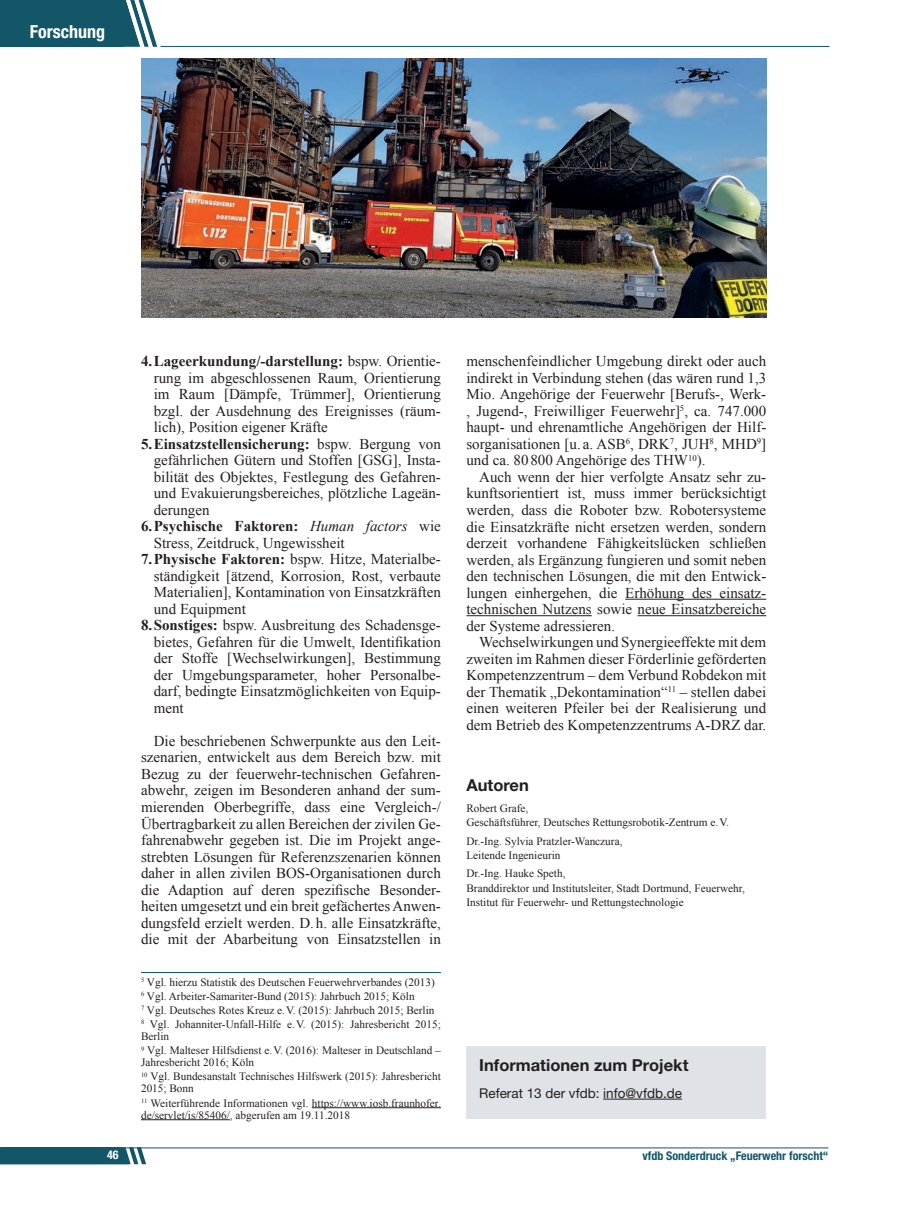
<style>
.page{position:relative;width:906px;height:1217px;background:#fff}
.page>*{position:absolute;margin:0;border:0;box-sizing:border-box;transform-origin:0 0}
.t1{font:700 condensed 18px "Helvetica Neue LT Std";color:#fff}
.t2{font:700 16.5px "Helvetica Neue LT Std";color:#231f20}
.t3{font:15px/16.5px "Times New Roman";color:#231f20;text-align:justify}
.t4{font:13.5px "Helvetica Neue LT Std";color:#231f20}
.t5{font:700 condensed 12px "Helvetica Neue LT Std";color:#125668}
.t6{font:700 condensed 12px "Helvetica Neue LT Std";color:#fff}
.t7{font:11.25px/14.1px "Times New Roman";color:#231f20}
.s1{font-weight:700}
.s2{font-style:italic}
</style>
<div class="page">
<svg style="left:0;top:0;width:157px;height:47px;background:#296677"></svg>
<svg style="left:0;top:1147px;width:146px;height:16px;background:#206071"></svg>
<hr style="left:160px;top:46px;width:669px;height:1px;background:#125668">
<hr style="left:3px;top:1147px;width:825px;height:1px;background:#125668">
<img style="left:141px;top:58px;width:625px;height:259px">
<div style="left:466px;top:1045px;width:300px;height:73px;background:#dfe3e7"></div>
<hr style="left:603px;top:1098px;width:79px;height:1px;background:#231f20">
<hr style="left:625px;top:598px;width:141px;height:1px;background:#231f20">
<hr style="left:466px;top:615px;width:126px;height:1px;background:#231f20">
<hr style="left:637px;top:615px;width:129px;height:1px;background:#231f20">
<hr style="left:141px;top:971px;width:300px;height:1px;background:#125668">
<hr style="left:312px;top:1107px;width:129px;height:1px;background:#231f20">
<hr style="left:141px;top:1119px;width:89px;height:1px;background:#231f20">
<p class="t1" style="left:38px;top:22px;width:78px">achbeitrag</p>
<p class="t1" style="left:30px;top:22px;width:77px">Forschung</p>
<p class="t3" style="left:154px;top:352px;width:289px;text-indent:-13px"><span class="s1">4. Lageerkundung/-darstellung:</span> bspw. Orientie&shy;rung im abgeschlossenen Raum, Orientierung im Raum [Dämpfe, Trümmer], Orientierung bzgl. der Ausdehnung des Ereignisses (räum&shy;lich), Position eigener Kräfte</p>
<p class="t3" style="left:154px;top:435px;width:289px;text-indent:-13px"><span class="s1">5. Einsatzstellensicherung:</span> bspw. Bergung von gefährlichen Gütern und Stoffen [GSG], Insta&shy;bilität des Objektes, Festlegung des Gefahren&shy;und Evakuierungsbereiches, plötzliche Lageän&shy;derungen</p>
<p class="t3" style="left:154px;top:517px;width:289px;text-indent:-13px"><span class="s1">6. Psychische Faktoren:</span> <span class="s2">Human factors</span> wie<br>Stress, Zeitdruck, Ungewissheit</p>
<p class="t3" style="left:154px;top:550px;width:289px;text-indent:-13px"><span class="s1">7. Physische Faktoren:</span> bspw. Hitze, Materialbe&shy;ständigkeit [ätzend, Korrosion, Rost, verbaute Materialien], Kontamination von Einsatzkräften und Equipment</p>
<p class="t3" style="left:154px;top:616px;width:289px;text-indent:-13px"><span class="s1">8. Sonstiges:</span> bspw. Ausbreitung des Schadensge&shy;bietes, Gefahren für die Umwelt, Identifikation der Stoffe [Wechselwirkungen], Bestimmung der Umgebungsparameter, hoher Personalbe&shy;darf, bedingte Einsatzmöglichkeiten von Equip&shy;ment</p>
<p class="t3" style="left:141px;top:732px;width:301px;text-indent:13px">Die beschriebenen Schwerpunkte aus den Leit&shy;szenarien, entwickelt aus dem Bereich bzw. mit Bezug zu der feuerwehr-technischen Gefahren&shy;abwehr, zeigen im Besonderen anhand der sum&shy;mierenden Oberbegriffe, dass eine Vergleich-/ Übertragbarkeit zu allen Bereichen der zivilen Ge&shy;fahrenabwehr gegeben ist. Die im Projekt ange&shy;strebten Lösungen für Referenzszenarien können daher in allen zivilen BOS-Organisationen durch die Adaption auf deren spezifische Besonder&shy;heiten umgesetzt und ein breit gefächertes Anwen&shy;dungsfeld erzielt werden. D.h. alle Einsatzkräfte, die mit der Abarbeitung von Einsatzstellen in</p>
<p class="t7" style="left:141px;top:974px;width:301px"><sup>5</sup> Vgl. hierzu Statistik des Deutschen Feuerwehrverbandes (2013)<br><sup>6</sup> Vgl. Arbeiter-Samariter-Bund (2015): Jahrbuch 2015; Köln<br><sup>7</sup> Vgl. Deutsches Rotes Kreuz e. V. (2015): Jahrbuch 2015; Berlin<br><sup>8</sup> Vgl. Johanniter-Unfall-Hilfe e.V. (2015): Jahresbericht 2015;</p>
<p class="t7" style="left:141px;top:1028px;width:301px">Berlin<br><sup>9</sup> Vgl. Malteser Hilfsdienst e.V. (2016): Malteser in Deutschland –</p>
<p class="t7" style="left:141px;top:1054px;width:301px">Jahresbericht 2016; Köln<br><sup>10</sup> Vgl. Bundesanstalt Technisches Hilfswerk (2015): Jahresbericht</p>
<p class="t7" style="left:141px;top:1081px;width:301px">2015; Bonn<br><sup>11</sup> Weiterführende Informationen vgl. https://www.iosb.fraunhofer.</p>
<p class="t7" style="left:141px;top:1107px;width:210px">de/servlet/is/85406/, abgerufen am 19.11.2018</p>
<p class="t3" style="left:466px;top:353px;width:301px">menschenfeindlicher Umgebung direkt oder auch</p>
<p class="t3" style="left:466px;top:369px;width:301px">indirekt in Verbindung stehen (das wären rund 1,3</p>
<p class="t3" style="left:466px;top:386px;width:301px">Mio. Angehörige der Feuerwehr [Berufs-, Werk-</p>
<p class="t3" style="left:466px;top:402px;width:301px">, Jugend-, Freiwilliger Feuerwehr]<sup>5</sup>, ca. 747.000</p>
<p class="t3" style="left:466px;top:419px;width:301px">haupt- und ehrenamtliche Angehörigen der Hilf-</p>
<p class="t3" style="left:466px;top:435px;width:301px">sorganisationen [u. a. ASB<sup>6</sup>, DRK<sup>7</sup>, JUH<sup>8</sup>, MHD<sup>9</sup>]</p>
<p class="t3" style="left:466px;top:452px;width:240px">und ca. 80 800 Angehörige des THW<sup>10</sup>).</p>
<p class="t3" style="left:479px;top:468px;width:289px">Auch wenn der hier verfolgte Ansatz sehr zu-</p>
<p class="t3" style="left:466px;top:485px;width:301px">kunftsorientiert ist, muss immer berücksichtigt</p>
<p class="t3" style="left:466px;top:501px;width:301px">werden, dass die Roboter bzw. Robotersysteme</p>
<p class="t3" style="left:466px;top:518px;width:301px">die Einsatzkräfte nicht ersetzen werden, sondern</p>
<p class="t3" style="left:466px;top:534px;width:301px">derzeit vorhandene Fähigkeitslücken schließen</p>
<p class="t3" style="left:466px;top:551px;width:301px">werden, als Ergänzung fungieren und somit neben</p>
<p class="t3" style="left:466px;top:567px;width:301px">den technischen Lösungen, die mit den Entwick-</p>
<p class="t3" style="left:466px;top:584px;width:301px">lungen einhergehen, die Erhöhung des einsatz-</p>
<p class="t3" style="left:466px;top:600px;width:301px">technischen Nutzens sowie neue Einsatzbereiche</p>
<p class="t3" style="left:466px;top:617px;width:150px">der Systeme adressieren.</p>
<p class="t3" style="left:479px;top:633px;width:289px">Wechselwirkungen und Synergieeffekte mit dem</p>
<p class="t3" style="left:466px;top:650px;width:301px">zweiten im Rahmen dieser Förderlinie geförderten</p>
<p class="t3" style="left:466px;top:666px;width:301px">Kompetenzzentrum – dem Verbund Robdekon mit</p>
<p class="t3" style="left:466px;top:683px;width:301px">der Thematik „Dekontamination“<sup>11</sup> – stellen dabei</p>
<p class="t3" style="left:466px;top:699px;width:301px">einen weiteren Pfeiler bei der Realisierung und</p>
<p class="t3" style="left:466px;top:716px;width:301px">dem Betrieb des Kompetenzzentrums A-DRZ dar.</p>
<p class="t2" style="left:466px;top:775px;width:64px">Autoren</p>
<p class="t7" style="left:466px;top:800px;width:264px">Robert Grafe,<br>Geschäftsführer, Deutsches Rettungsrobotik-Zentrum e. V.</p>
<p class="t7" style="left:466px;top:833px;width:158px">Dr.-Ing. Sylvia Pratzler-Wanczura,<br>Leitende Ingenieurin</p>
<p class="t7" style="left:466px;top:866px;width:280px">Dr.-Ing. Hauke Speth,<br>Branddirektor und Institutsleiter, Stadt Dortmund, Feuerwehr,<br>Institut für Feuerwehr- und Rettungstechnologie</p>
<p class="t2" style="left:479px;top:1054px;width:211px">Informationen zum Projekt</p>
<p class="t4" style="left:479px;top:1084px;width:204px">Referat 13 der vfdb: info@vfdb.de</p>
<p class="t6" style="left:106px;top:1147px;width:14px">64 4</p>
<p class="t5" style="left:642px;top:1148px;width:187px">vfdb Sonderdruck „Feuerwehr forscht“</p>
<p class="t5" style="left:773px;top:1147px;width:58px">vfdb 1/2019</p>
</div>
